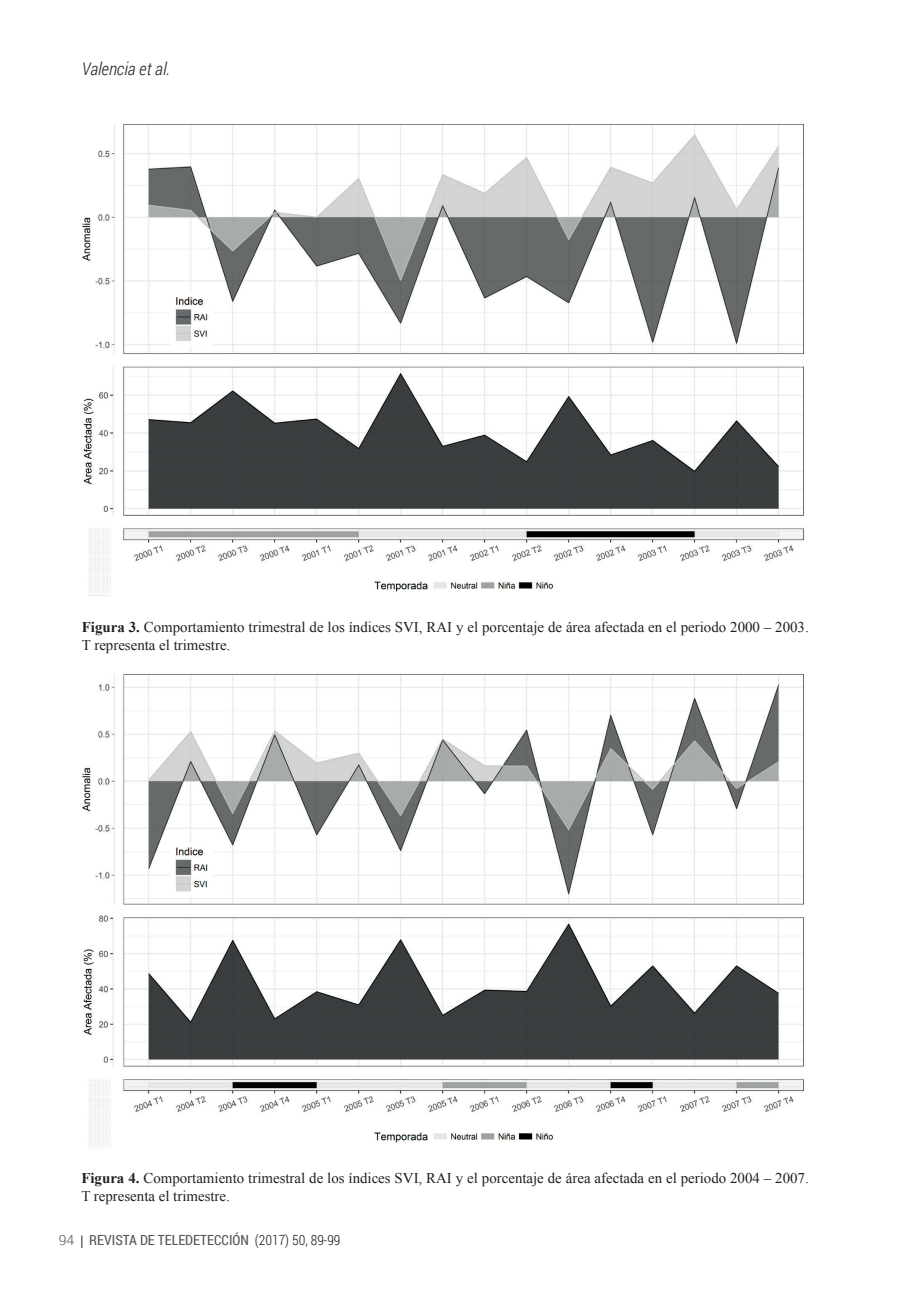
<style>
.page{position:relative;width:908px;height:1300px;background:#fff}
.page>*{position:absolute;margin:0;border:0;box-sizing:border-box;transform-origin:0 0}
.t1{font:italic 300 17.5px "Roboto Condensed";color:#231f20}
.TD_09_PIE_FOTO{font:14.88px/17.8px "Times New Roman";color:#231f20}
.t2{font:14px "Roboto Condensed";color:#57585a}
.t3{font:300 14px "Roboto";color:#57585a}
.s1{font-weight:700}
.s2{font-weight:300;color:#231f20}
</style>
<div class="page">
<svg style="left:81px;top:1235px;width:1px;height:13px"></svg>
<img style="left:82px;top:124px;width:723px;height:472px">
<img style="left:82px;top:674px;width:722px;height:473px">
<p class="t1" style="left:82px;top:57px;width:90px">Valencia et al.</p>
<p class="TD_09_PIE_FOTO" style="left:82px;top:618px;width:728px"><span class="s1">Figura 3.</span> Comportamiento trimestral de los índices SVI, RAI y el porcentaje de área afectada en el periodo 2000 – 2003.<br>T representa el trimestre.</p>
<p class="TD_09_PIE_FOTO" style="left:81px;top:1168px;width:729px"><span class="s1">Figura 4.</span> Comportamiento trimestral de los índices SVI, RAI y el porcentaje de área afectada en el periodo 2004 – 2007.<br>T representa el trimestre.</p>
<p class="t3" style="left:59px;top:1230px;width:17px">94</p>
<p class="t2" style="left:89px;top:1230px;width:253px">REVISTA DE TELEDETECCIÓN <span class="s2">(2017) 50, 89-99</span></p>
</div>
